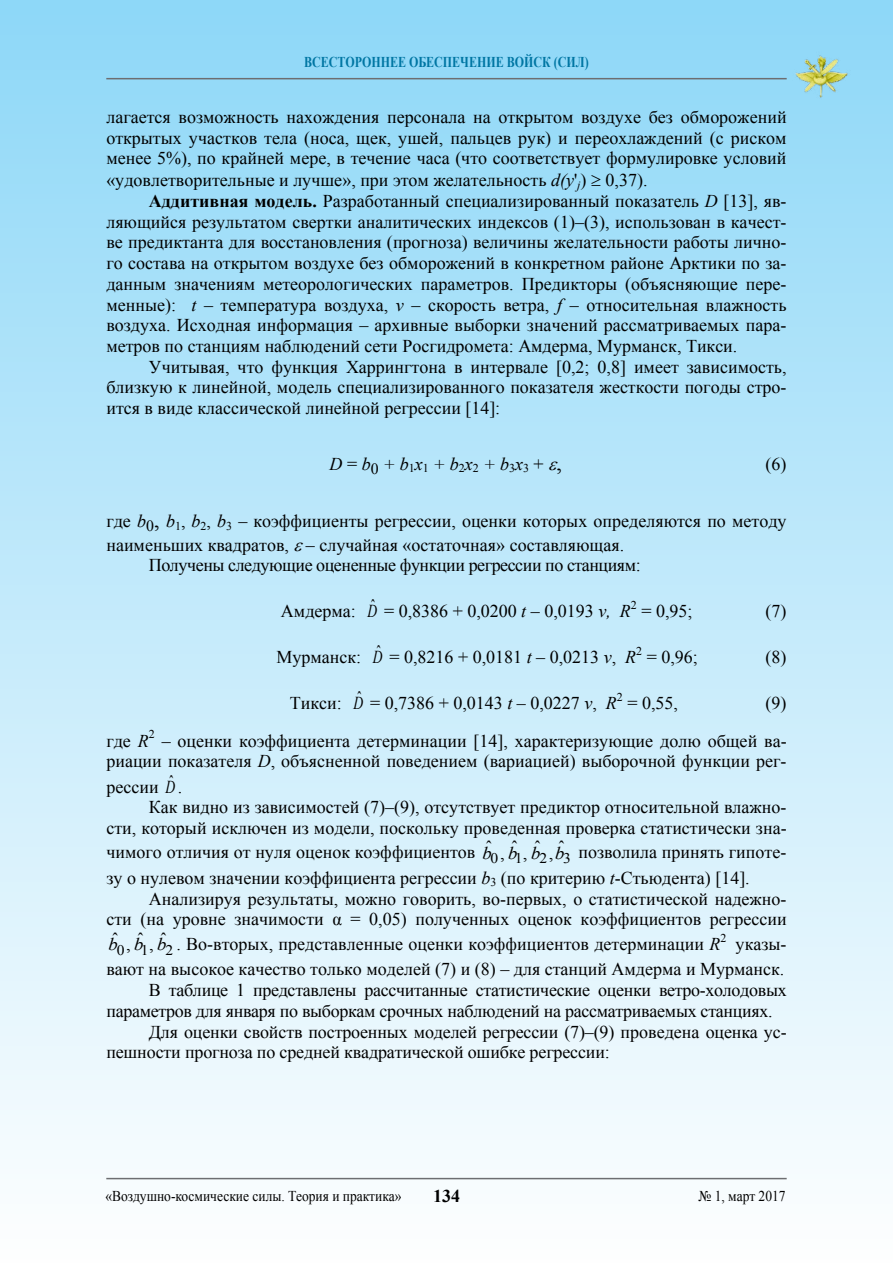
<style>
.page{position:relative;width:893px;height:1263px;background:#fff}
.page>*{position:absolute;margin:0;border:0;box-sizing:border-box;transform-origin:0 0}
.t1{font:18px/20.7px "Times New Roman";color:#000;text-align:justify}
.t2{font:18px "Times New Roman";letter-spacing:-.025em;color:#000}
.t3{font:italic 18px "Times New Roman";color:#000}
.t4{font:700 18px "Times New Roman";color:#000}
.t5{font:17.7px "Times New Roman";letter-spacing:.96em;color:#000;scale:1.06 1}
.t6{font:italic 17.7px "Times New Roman";letter-spacing:.79em;color:#000;scale:1.06 1}
.t7{font:15px "Times New Roman";color:#000;scale:.9 1}
.t8{font:700 15px "Times New Roman";color:#0076a3;scale:.8 1}
.t9{font:14.7px "Times New Roman";color:#000;scale:1.06 1}
.t10{font:12px "Times New Roman";color:#000}
.s1{font-style:italic}
.s2{font-weight:700}
.s3{font-style:normal}
.s4{font-style:normal;font-size:24px}
.s5{font-size:24px}
.s6{font-style:italic;font-size:18.15px}
</style>
<div class="page">
<div style="left:0;top:0;width:893px;height:1263px;background:linear-gradient(to bottom,#8dd7f8,#fefefe)"></div>
<hr style="left:106px;top:78px;width:681px;height:1px;background:#6d6e71">
<hr style="left:106px;top:1178px;width:681px;height:1px;background:#6d6e71">
<img style="left:792px;top:52px;width:58px;height:47px">
<svg style="left:549px;top:462px;width:9px;height:8px"></svg>
<svg style="left:294px;top:542px;width:10px;height:9px"></svg>
<p class="t8" style="left:304px;top:51px;width:357px">ВСЕСТОРОННЕЕ ОБЕСПЕЧЕНИЕ ВОЙСК (СИЛ)</p>
<p class="t1" style="left:106px;top:106px;width:682px;line-height:21.1px">лагается возможность нахождения персонала на открытом воздухе без обморожений открытых участков тела (носа, щек, ушей, пальцев рук) и переохлаждений (с риском менее 5%), по крайней мере, в течение часа (что соответствует формулировке условий «удовлетворительные и лучше», при этом желательность <span class="s1">d(y</span>'<sub>j</sub>) ≥ 0,37).</p>
<p class="t1" style="left:106px;top:190px;width:682px;text-indent:43px"><span class="s2">Аддитивная модель.</span> Разработанный специализированный показатель <span class="s1">D</span> [13], яв&shy;ляющийся результатом свертки аналитических индексов (1)–(3), использован в качест&shy;ве предиктанта для восстановления (прогноза) величины желательности работы лично&shy;го состава на открытом воздухе без обморожений в конкретном районе Арктики по за&shy;данным значениям метеорологических параметров. Предикторы (объясняющие пере&shy;менные): <span class="s1">t</span> – температура воздуха, <span class="s1">v</span> – скорость ветра, <span class="s1">f</span> – относительная влажность воздуха. Исходная информация – архивные выборки значений рассматриваемых пара&shy;метров по станциям наблюдений сети Росгидромета: Амдерма, Мурманск, Тикси.</p>
<p class="t1" style="left:106px;top:356px;width:682px;text-indent:43px">Учитывая, что функция Харрингтона в интервале [0,2; 0,8] имеет зависимость, близкую к линейной, модель специализированного показателя жесткости погоды стро&shy;ится в виде классической линейной регрессии [14]:</p>
<p class="t3" style="left:330px;top:452px;width:234px">D <span class="s3">=</span> b<sub>0</sub> + b<sub>1</sub>x<sub>1</sub> + b<sub>2</sub>x<sub>2</sub> + b<sub>3</sub>x<sub>3</sub> <span class="s3">+</span> <span class="s4">,</span></p>
<p class="t1" style="left:766px;top:453px;width:23px">(6)</p>
<p class="t1" style="left:106px;top:509px;width:682px;line-height:23.2px">где <span class="s1">b</span><sub>0</sub><span class="s5">,</span> <span class="s1">b</span><sub>1</sub>, <span class="s1">b</span><sub>2</sub>, <span class="s1">b</span><sub>3</sub> – коэффициенты регрессии, оценки которых определяются по методу наименьших квадратов, – случайная «остаточная» составляющая.</p>
<p class="t2" style="left:149px;top:553px;width:493px">Получены следующие оцененные функции регрессии по станциям:</p>
<p class="t1" style="left:281px;top:600px;width:351px">Амдерма: <span class="s6">D</span><sup>ˆ</sup> = 0,8386 + 0,0200 <span class="s1">t</span> – 0,0193 <span class="s1">v, R</span></p>
<p class="t10" style="left:631px;top:597px;width:7px">2</p>
<p class="t1" style="left:641px;top:600px;width:53px">= 0,95;</p>
<p class="t1" style="left:766px;top:600px;width:23px">(7)</p>
<p class="t1" style="left:276px;top:646px;width:361px">Мурманск: <span class="s6">D</span><sup>ˆ</sup> = 0,8216 + 0,0181 <span class="s1">t</span> – 0,0213 <span class="s1">v</span>, <span class="s1">R</span></p>
<p class="t10" style="left:636px;top:643px;width:7px">2</p>
<p class="t1" style="left:647px;top:646px;width:53px">= 0,96;</p>
<p class="t1" style="left:766px;top:646px;width:23px">(8)</p>
<p class="t1" style="left:290px;top:692px;width:328px">Тикси: <span class="s6">D</span><sup>ˆ</sup> = 0,7386 + 0,0143 <span class="s1">t</span> – 0,0227 <span class="s1">v</span>, <span class="s1">R</span></p>
<p class="t10" style="left:617px;top:688px;width:7px">2</p>
<p class="t1" style="left:627px;top:692px;width:52px">= 0,55,</p>
<p class="t1" style="left:766px;top:692px;width:23px">(9)</p>
<p class="t10" style="left:149px;top:726px;width:7px">2</p>
<p class="t1" style="left:106px;top:730px;width:682px;text-align:right">– оценки коэффициента детерминации [14], характеризующие долю общей ва&shy;риации показателя <span class="s1">D</span>, объясненной поведением (вариацией) выборочной функции рег-</p>
<p class="t1" style="left:106px;top:776px;width:77px">рессии <span class="s6">D</span><sup>ˆ</sup> .</p>
<p class="t1" style="left:149px;top:796px;width:639px">Как видно из зависимостей (7)–(9), отсутствует предиктор относительной влажно-</p>
<p class="t1" style="left:106px;top:817px;width:682px">сти, который исключен из модели, поскольку проведенная проверка статистически зна-</p>
<p class="t1" style="left:106px;top:842px;width:681px">чимого отличия от нуля оценок коэффициентов <sub>0</sub> <sub>1</sub> <sub>2</sub> <sub>3</sub> позволила принять гипоте-</p>
<p class="t1" style="left:106px;top:730px;width:44px">где <span class="s1">R</span></p>
<p class="t5" style="left:486px;top:836px;width:76px">ˆˆˆˆ</p>
<p class="t6" style="left:483px;top:840px;width:79px">bbbb</p>
<p class="t5" style="left:500px;top:841px;width:52px">,,,</p>
<p class="t1" style="left:106px;top:867px;width:645px">зу о нулевом значении коэффициента регрессии <span class="s1">b</span><sub>3</sub> (по критерию <span class="s1">t</span>-Стьюдента) [14].</p>
<p class="t1" style="left:149px;top:888px;width:639px">Анализируя результаты, можно говорить, во-первых, о статистической надежно-</p>
<p class="t1" style="left:106px;top:909px;width:682px">сти (на уровне значимости α = 0,05) полученных оценок коэффициентов регрессии</p>
<p class="t9" style="left:117px;top:940px;width:55px">012</p>
<p class="t5" style="left:112px;top:927px;width:53px">ˆˆˆ</p>
<p class="t6" style="left:109px;top:932px;width:56px">bbb</p>
<p class="t5" style="left:126px;top:932px;width:28px">, ,</p>
<p class="t1" style="left:176px;top:933px;width:545px">. Во-вторых, представленные оценки коэффициентов детерминации <span class="s1">R</span></p>
<p class="t10" style="left:720px;top:929px;width:7px">2</p>
<p class="t1" style="left:106px;top:931px;width:682px;line-height:25.5px;text-align:right">указы-<br>вают на высокое качество только моделей (7) и (8) – для станций Амдерма и Мурманск.</p>
<p class="t1" style="left:149px;top:979px;width:639px">В таблице 1 представлены рассчитанные статистические оценки ветро-холодовых</p>
<p class="t1" style="left:106px;top:1000px;width:668px">параметров для января по выборкам срочных наблюдений на рассматриваемых станциях.</p>
<p class="t1" style="left:149px;top:1021px;width:639px">Для оценки свойств построенных моделей регрессии (7)–(9) проведена оценка ус-</p>
<p class="t1" style="left:106px;top:1041px;width:505px">пешности прогноза по средней квадратической ошибке регрессии:</p>
<p class="t7" style="left:105px;top:1186px;width:330px">«Воздушно-космические силы. Теория и практика»</p>
<p class="t4" style="left:433px;top:1184px;width:28px">134</p>
<p class="t7" style="left:699px;top:1186px;width:98px">№ 1, март 2017</p>
</div>
